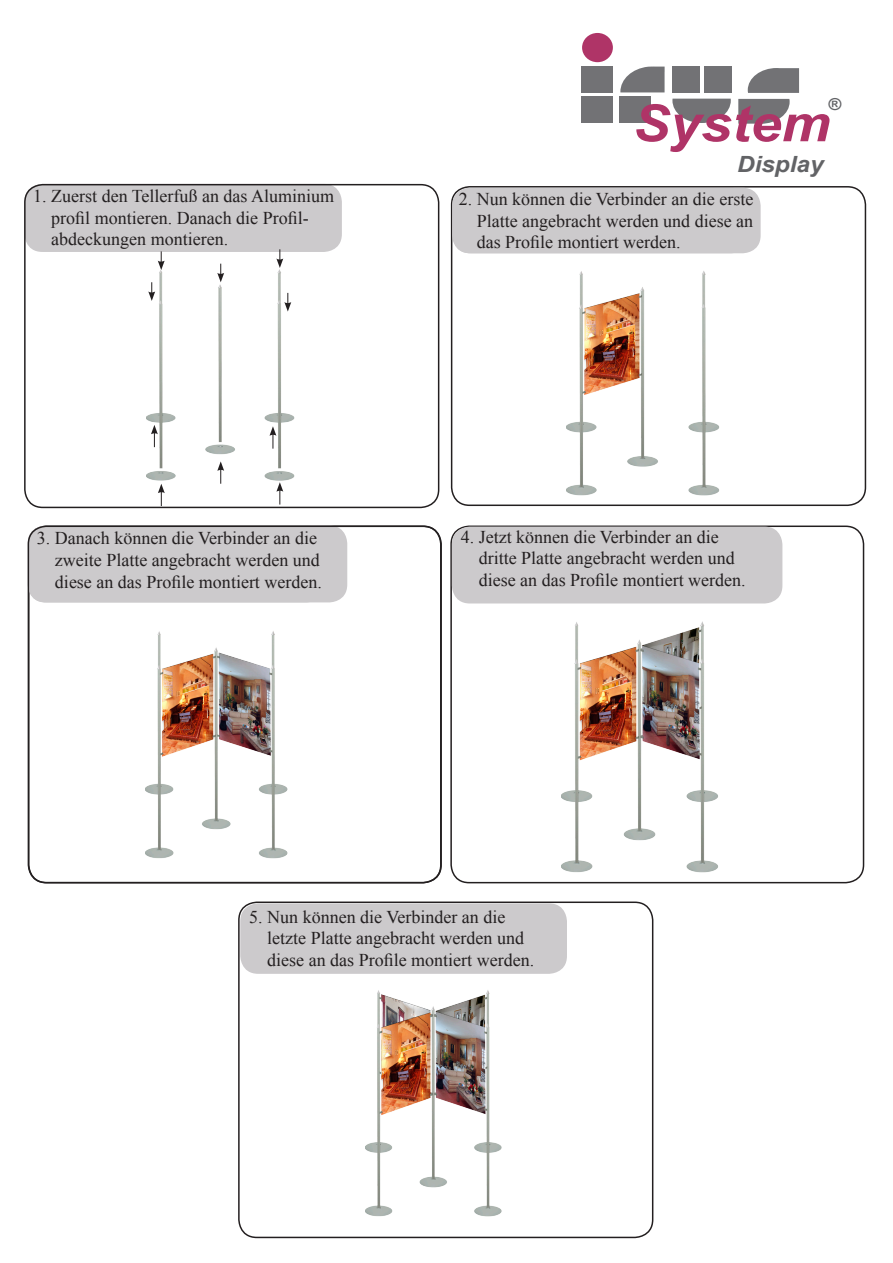
<style>
.page{position:relative;width:893px;height:1263px;background:#fff}
.page>*{position:absolute;margin:0;border:0;box-sizing:border-box;transform-origin:0 0}
.t1{font:italic 700 51.3px "Arial";color:#af3467;scale:1.09 1}
.t2{font:italic 700 22.35px "Arial";color:#626366;scale:1.09 1}
.t3{font:18px "Times New Roman";color:#231f20}
.t4{font:italic 700 16.5px "Arial";color:#626366;scale:1.05 1}
</style>
<div class="page">
<div style="left:450px;top:525px;width:414px;height:358px;border:2px solid #231f20;border-radius:18px"></div>
<div style="left:24px;top:184px;width:318px;height:68px;background:#cccacc;border-radius:18px"></div>
<img style="left:567px;top:271px;width:152px;height:225px">
<div style="left:24px;top:184px;width:415px;height:324px;border:2px solid #231f20;border-radius:18px"></div>
<div style="left:28px;top:525px;width:319px;height:77px;background:#cccacc;border-radius:18px"></div>
<div style="left:451px;top:186px;width:415px;height:320px;border:2px solid #231f20;border-radius:18px"></div>
<div style="left:28px;top:525px;width:413px;height:358px;border:2px solid #231f20;border-radius:18px"></div>
<div style="left:452px;top:188px;width:309px;height:65px;background:#cccacc;border-radius:18px"></div>
<img style="left:147px;top:258px;width:148px;height:223px">
<img style="left:145px;top:631px;width:143px;height:228px">
<div style="left:452px;top:527px;width:330px;height:76px;background:#cccacc;border-radius:18px"></div>
<div style="left:238px;top:901px;width:415px;height:337px;border:2px solid #231f20;border-radius:18px"></div>
<svg style="left:217px;top:461px;width:7px;height:23px"></svg>
<img style="left:561px;top:621px;width:160px;height:262px">
<img style="left:366px;top:990px;width:136px;height:227px">
<div style="left:240px;top:903px;width:327px;height:71px;background:#cccacc;border-radius:18px"></div>
<svg style="left:269px;top:426px;width:7px;height:23px"></svg>
<svg style="left:151px;top:425px;width:7px;height:22px"></svg>
<svg style="left:158px;top:484px;width:7px;height:22px"></svg>
<svg style="left:148px;top:282px;width:7px;height:19px"></svg>
<svg style="left:217px;top:264px;width:7px;height:18px"></svg>
<svg style="left:158px;top:251px;width:7px;height:19px"></svg>
<svg style="left:284px;top:293px;width:7px;height:19px"></svg>
<svg style="left:276px;top:482px;width:7px;height:22px"></svg>
<svg style="left:276px;top:249px;width:7px;height:19px"></svg>
<div style="left:582px;top:33px;width:31px;height:29px;background:#af3467;border-radius:50%"></div>
<div style="left:581px;top:66px;width:32px;height:26px;background:#727275"></div>
<div style="left:581px;top:96px;width:32px;height:27px;background:#727275"></div>
<svg style="left:620px;top:67px;width:45px;height:25px"></svg>
<div style="left:620px;top:96px;width:31px;height:27px;background:#727275"></div>
<div style="left:672px;top:67px;width:28px;height:26px;background:#727275"></div>
<div style="left:704px;top:67px;width:28px;height:26px;background:#727275"></div>
<svg style="left:672px;top:99px;width:59px;height:24px"></svg>
<svg style="left:738px;top:99px;width:52px;height:25px"></svg>
<svg style="left:748px;top:68px;width:51px;height:25px"></svg>
<p class="t3" style="left:33px;top:184px;width:302px">1. Zuerst den Tellerfuß an das Aluminium</p>
<p class="t3" style="left:51px;top:206px;width:259px">profil montieren. Danach die Profil-</p>
<p class="t3" style="left:51px;top:227px;width:178px">abdeckungen montieren.</p>
<p class="t3" style="left:37px;top:526px;width:282px">3. Danach können die Verbinder an die</p>
<p class="t3" style="left:55px;top:548px;width:266px">zweite Platte angebracht werden und</p>
<p class="t3" style="left:55px;top:569px;width:268px">diese an das Profile montiert werden.</p>
<p class="t1" style="left:633px;top:90px;width:183px">System</p>
<p class="t4" style="left:828px;top:94px;width:14px">®</p>
<p class="t2" style="left:737px;top:150px;width:81px">Display</p>
<p class="t3" style="left:459px;top:187px;width:296px">2. Nun können die Verbinder an die erste</p>
<p class="t3" style="left:477px;top:208px;width:278px">Platte angebracht werden und diese an</p>
<p class="t3" style="left:477px;top:230px;width:205px">das Profile montiert werden.</p>
<p class="t3" style="left:461px;top:524px;width:260px">4. Jetzt können die Verbinder an die</p>
<p class="t3" style="left:479px;top:546px;width:257px">dritte Platte angebracht werden und</p>
<p class="t3" style="left:479px;top:568px;width:268px">diese an das Profile montiert werden.</p>
<p class="t3" style="left:249px;top:904px;width:258px">5. Nun können die Verbinder an die</p>
<p class="t3" style="left:267px;top:926px;width:258px">letzte Platte angebracht werden und</p>
<p class="t3" style="left:267px;top:947px;width:268px">diese an das Profile montiert werden.</p>
</div>
